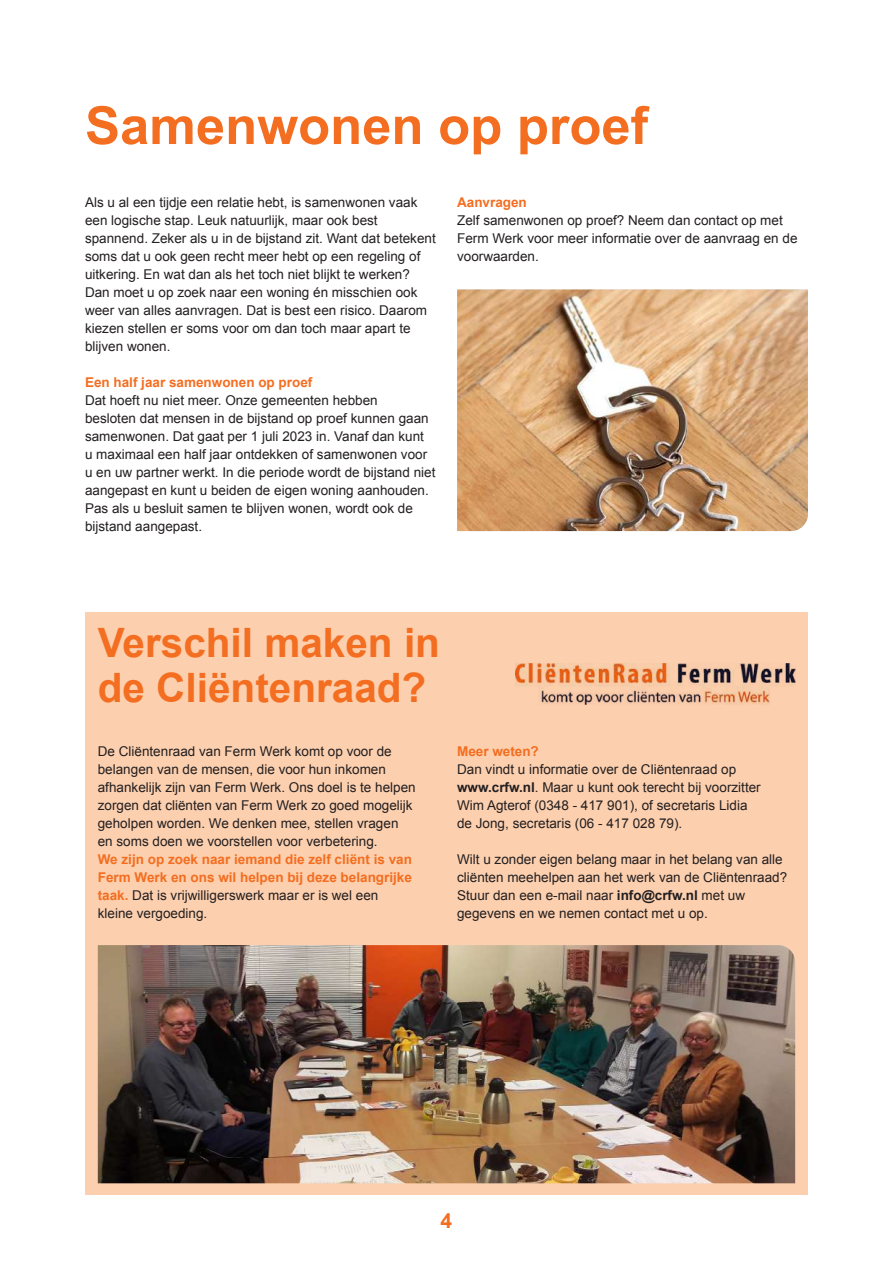
<style>
.page{position:relative;width:893px;height:1263px;background:#fff}
.page>*{position:absolute;margin:0;border:0;box-sizing:border-box;transform-origin:0 0}
.t1{font:700 52.5px "Arial";color:#f36e21}
.t2{font:700 40.5px/45px "Arial";color:#f36e21}
.t3{font:700 21px "Arial";color:#f36e21}
.t4{font:13.5px/18px "Arial";color:#231f20}
.t5{font:700 13.5px/18px "Arial";color:#f36e21}
.s1{font-weight:400;color:#231f20}
.s2{font-weight:700}
</style>
<div class="page">
<div style="left:85px;top:612px;width:723px;height:583px;background:#fccfae"></div>
<img style="left:98px;top:945px;width:697px;height:238px">
<img style="left:516px;top:663px;width:279px;height:41px">
<img style="left:457px;top:289px;width:351px;height:242px">
<h1 class="t1" style="left:85px;top:91px;width:565px">Samenwonen op proef</h1>
<p class="t4" style="left:85px;top:193px;width:352px">Als u al een tijdje een relatie hebt, is samenwonen vaak een logische stap. Leuk natuurlijk, maar ook best spannend. Zeker als u in de bijstand zit. Want dat betekent soms dat u ook geen recht meer hebt op een regeling of uitkering. En wat dan als het toch niet blijkt te werken?<br>Dan moet u op zoek naar een woning én misschien ook weer van alles aanvragen. Dat is best een risico. Daarom kiezen stellen er soms voor om dan toch maar apart te blijven wonen.</p>
<p class="t5" style="left:85px;top:374px;width:229px">Een half jaar samenwonen op proef</p>
<p class="t4" style="left:85px;top:391px;width:352px">Dat hoeft nu niet meer. Onze gemeenten hebben<br>besloten dat mensen in de bijstand op proef kunnen gaan samenwonen. Dat gaat per 1 juli 2023 in. Vanaf dan kunt<br>u maximaal een half jaar ontdekken of samenwonen voor u en uw partner werkt. In die periode wordt de bijstand niet aangepast en kunt u beiden de eigen woning aanhouden.<br>Pas als u besluit samen te blijven wonen, wordt ook de bijstand aangepast.</p>
<p class="t5" style="left:457px;top:194px;width:71px">Aanvragen</p>
<p class="t4" style="left:457px;top:211px;width:342px">Zelf samenwonen op proef? Neem dan contact op met<br>Ferm Werk voor meer informatie over de aanvraag en de voorwaarden.</p>
<h2 class="t2" style="left:98px;top:622px;width:344px">Verschil maken in de Cliëntenraad?</h2>
<p class="t4" style="left:98px;top:742px;width:319px">De Cliëntenraad van Ferm Werk komt op voor de belangen van de mensen, die voor hun inkomen afhankelijk zijn van Ferm Werk. Ons doel is te helpen zorgen dat cliënten van Ferm Werk zo goed mogelijk geholpen worden. We denken mee, stellen vragen en soms doen we voorstellen voor verbetering.</p>
<p class="t5" style="left:98px;top:851px;width:316px">We zijn op zoek naar iemand die zelf cliënt is van Ferm Werk en ons wil helpen bij deze belangrijke taak. <span class="s1">Dat is vrijwilligerswerk maar er is wel een kleine vergoeding.</span></p>
<p class="t5" style="left:457px;top:743px;width:83px">Meer weten?</p>
<p class="t4" style="left:457px;top:760px;width:305px">Dan vindt u informatie over de Cliëntenraad op <span class="s2">www.crfw.nl</span>. Maar u kunt ook terecht bij voorzitter Wim Agterof (0348 - 417 901), of secretaris Lidia de Jong, secretaris (06 - 417 028 79).</p>
<p class="t4" style="left:457px;top:850px;width:332px">Wilt u zonder eigen belang maar in het belang van alle cliënten meehelpen aan het werk van de Cliëntenraad?<br>Stuur dan een e-mail naar <span class="s2">info@crfw.nl</span> met uw gegevens en we nemen contact met u op.</p>
<h3 class="t3" style="left:441px;top:1207px;width:13px">4</h3>
</div>
